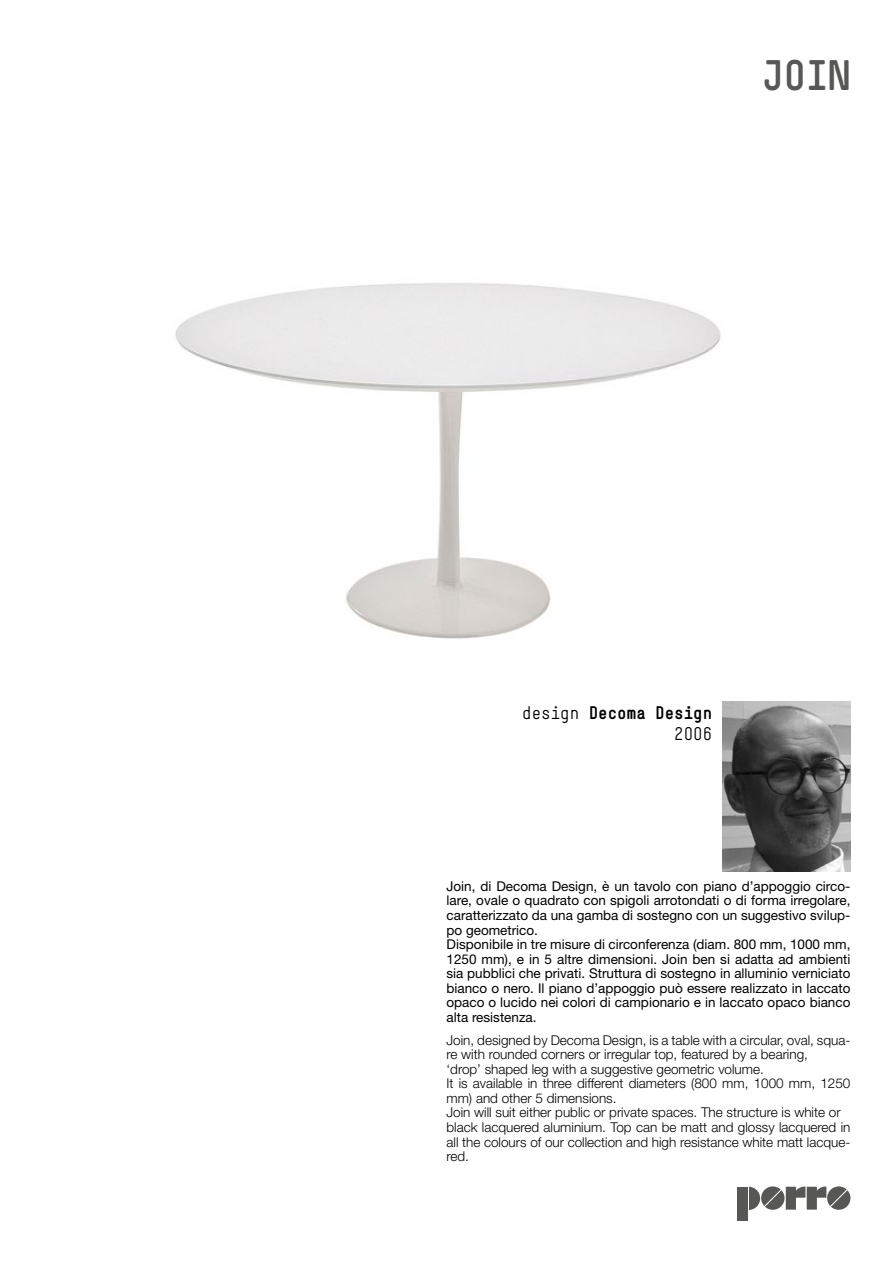
<style>
.page{position:relative;width:893px;height:1263px;background:#fff}
.page>*{position:absolute;margin:0;border:0;box-sizing:border-box;transform-origin:0 0}
.t1{font:700 42px "Simple";color:#575756}
.t2{font:700 18px/21.6px "Simple";color:#000;text-align:right}
.t3{font:13.5px/14.5px "Helvetica Neue";color:#000}
.t4{font:300 13.5px/14.5px "Helvetica Neue";color:#000}
.s1{font-weight:400}
</style>
<div class="page">
<img style="left:175px;top:283px;width:546px;height:356px">
<div style="left:738px;top:1186px;width:10px;height:34px;background:#575756"></div>
<svg style="left:749px;top:1186px;width:101px;height:24px"></svg>
<img style="left:723px;top:702px;width:127px;height:169px">
<h1 class="t1" style="left:762px;top:50px;width:90px">JOIN</h1>
<h2 class="t2" style="left:522px;top:701px;width:192px"><span class="s1">design</span> Decoma Design<br><span class="s1">2006</span></h2>
<p class="t3" style="left:446px;top:879px;width:405px">Join, di Decoma Design, è un tavolo con piano d’appoggio circo&shy;lare, ovale o quadrato con spigoli arrotondati o di forma irregolare, caratterizzato da una gamba di sostegno con un suggestivo svilup&shy;po geometrico.<br>Disponibile in tre misure di circonferenza (diam. 800 mm, 1000 mm, 1250 mm), e in 5 altre dimensioni. Join ben si adatta ad ambienti sia pubblici che privati. Struttura di sostegno in alluminio verniciato bianco o nero. Il piano d’appoggio può essere realizzato in laccato opaco o lucido nei colori di campionario e in laccato opaco bianco alta resistenza.</p>
<p class="t4" style="left:446px;top:1032px;width:405px">Join, designed by Decoma Design, is a table with a circular, oval, squa&shy;re with rounded corners or irregular top, featured by a bearing,<br>‘drop’ shaped leg with a suggestive geometric volume.<br>It is available in three different diameters (800 mm, 1000 mm, 1250 mm) and other 5 dimensions.<br>Join will suit either public or private spaces. The structure is white or black lacquered aluminium. Top can be matt and glossy lacquered in all the colours of our collection and high resistance white matt lacque&shy;red.</p>
</div>
